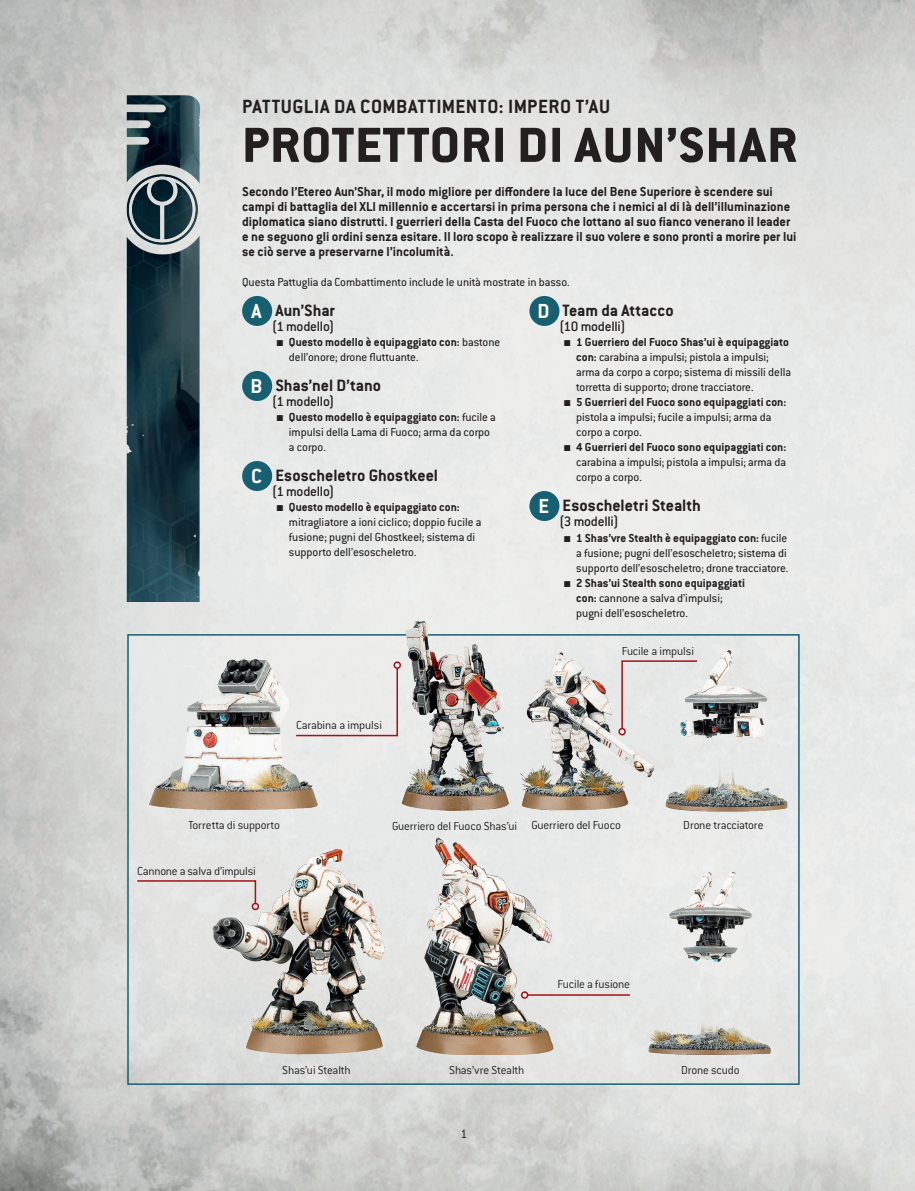
<style>
.page{position:relative;width:915px;height:1191px;background:#fff}
.page>*{position:absolute;margin:0;border:0;box-sizing:border-box;transform-origin:0 0}
.t1{font:800 54px "Conduit ITC Std";letter-spacing:.02em;color:#231f20}
.t2{font:700 21px "Conduit ITC Std";letter-spacing:.025em;color:#231f20}
.t3{font:700 18px "Conduit ITC Std";color:#231f20}
.t4{font:500 15px "Conduit ITC Std";letter-spacing:-.015em;color:#231f20}
.t5{font:700 14.25px/15px "Conduit ITC Std";color:#231f20}
.t6{font:300 13.5px "Conduit ITC Std";color:#231f20}
.t7{font:12.75px/15px "Conduit ITC Std";color:#231f20}
.t8{font:300 12.75px "Conduit ITC Std";letter-spacing:-.015em;color:#231f20}
.s1{font-size:22.35px;color:#fff}
.s2{font-family:"Arial"}
.s3{font-weight:700}
</style>
<div class="page">
<img style="left:0;top:0;width:914px;height:1191px">
<img style="left:102px;top:91px;width:123px;height:510px">
<img style="left:130px;top:637px;width:666px;height:444px">
<img style="left:520px;top:640px;width:110px;height:170px">
<img style="left:391px;top:608px;width:129px;height:202px">
<img style="left:202px;top:841px;width:197px;height:213px">
<img style="left:402px;top:838px;width:164px;height:216px">
<img style="left:146px;top:651px;width:175px;height:159px">
<img style="left:630px;top:614px;width:182px;height:200px">
<img style="left:634px;top:859px;width:145px;height:195px">
<div style="left:242px;top:296px;width:30px;height:30px;background:#186071;border-radius:50%"></div>
<div style="left:242px;top:371px;width:30px;height:30px;background:#186071;border-radius:50%"></div>
<div style="left:242px;top:461px;width:30px;height:30px;background:#186071;border-radius:50%"></div>
<div style="left:529px;top:296px;width:30px;height:30px;background:#186071;border-radius:50%"></div>
<div style="left:529px;top:491px;width:30px;height:30px;background:#186071;border-radius:50%"></div>
<svg style="left:136px;top:879px;width:121px;height:26px"></svg>
<div style="left:251px;top:902px;width:8px;height:8px;border:2px solid #a21217;border-radius:50%"></div>
<hr style="left:527px;top:994px;width:102px;height:1px;background:#a21217">
<div style="left:520px;top:991px;width:8px;height:7px;border:2px solid #a21217;border-radius:50%"></div>
<div style="left:294px;top:666px;width:104px;height:71px;background:#ececeb"></div>
<div style="left:393px;top:661px;width:8px;height:8px;border:2px solid #a21217;border-radius:50%"></div>
<svg style="left:620px;top:659px;width:78px;height:71px"></svg>
<div style="left:618px;top:728px;width:7px;height:7px;border:2px solid #a21217;border-radius:50%"></div>
<h2 class="t2" style="left:242px;top:94px;width:369px">PATTUGLIA DA COMBATTIMENTO: IMPERO T’AU</h2>
<h1 class="t1" style="left:242px;top:112px;width:556px">PROTETTORI DI AUN’SHAR</h1>
<p class="t5" style="left:242px;top:184px;width:555px">Secondo l’Etereo Aun’Shar, il modo migliore per diffondere la luce del Bene Superiore è scendere sui campi di battaglia del XLI millennio e accertarsi in prima persona che i nemici al di là dell’illuminazione diplomatica siano distrutti. I guerrieri della Casta del Fuoco che lottano al suo fianco venerano il leader e ne seguono gli ordini senza esitare. Il loro scopo è realizzare il suo volere e sono pronti a morire per lui se ciò serve a preservarne l’incolumità.</p>
<p class="t7" style="left:242px;top:274px;width:329px">Questa Pattuglia da Combattimento include le unità mostrate in basso.</p>
<h3 class="t3" style="left:251px;top:300px;width:85px"><span class="s1">A</span> Aun’Shar</h3>
<p class="t4" style="left:272px;top:318px;width:64px">(1 modello)</p>
<p class="t7" style="left:289px;top:334px;width:213px;text-indent:-13px"><span class="s2">■</span> <span class="s3">Questo modello è equipaggiato con:</span> bastone dell’onore; drone fluttuante.</p>
<h3 class="t3" style="left:250px;top:375px;width:132px"><span class="s1">B</span> Shas’nel D’tano</h3>
<p class="t4" style="left:272px;top:393px;width:64px">(1 modello)</p>
<p class="t7" style="left:289px;top:409px;width:208px;text-indent:-13px"><span class="s2">■</span> <span class="s3">Questo modello è equipaggiato con:</span> fucile a impulsi della Lama di Fuoco; arma da corpo a corpo.</p>
<h3 class="t3" style="left:251px;top:465px;width:188px"><span class="s1">C</span> Esoscheletro Ghostkeel</h3>
<p class="t4" style="left:272px;top:483px;width:64px">(1 modello)</p>
<p class="t7" style="left:289px;top:499px;width:194px;text-indent:-13px"><span class="s2">■</span> <span class="s3">Questo modello è equipaggiato con: </span>mitragliatore a ioni ciclico; doppio fucile a fusione; pugni del Ghostkeel; sistema di supporto dell’esoscheletro.</p>
<h3 class="t3" style="left:537px;top:300px;width:137px"><span class="s1">D</span> Team da Attacco</h3>
<p class="t4" style="left:559px;top:318px;width:68px">(10 modelli)</p>
<p class="t7" style="left:576px;top:334px;width:216px;text-indent:-13px"><span class="s2">■</span> <span class="s3">1 Guerriero del Fuoco Shas’ui è equipaggiato con:</span> carabina a impulsi; pistola a impulsi; arma da corpo a corpo; sistema di missili della torretta di supporto; drone tracciatore.</p>
<p class="t7" style="left:576px;top:394px;width:211px;text-indent:-13px"><span class="s2">■</span> <span class="s3">5 Guerrieri del Fuoco sono equipaggiati con: </span>pistola a impulsi; fucile a impulsi; arma da corpo a corpo.</p>
<p class="t7" style="left:576px;top:439px;width:211px;text-align:justify;text-indent:-13px"><span class="s2">■</span> <span class="s3">4 Guerrieri del Fuoco sono equipaggiati con: </span>carabina a impulsi; pistola a impulsi; arma da corpo a corpo.</p>
<h3 class="t3" style="left:538px;top:495px;width:164px"><span class="s1">E</span> Esoscheletri Stealth</h3>
<p class="t4" style="left:559px;top:513px;width:61px">(3 modelli)</p>
<p class="t7" style="left:576px;top:529px;width:213px;text-align:justify;text-indent:-13px"><span class="s2">■</span> <span class="s3">1 Shas’vre Stealth è equipaggiato con:</span> fucile a fusione; pugni dell’esoscheletro; sistema di supporto dell’esoscheletro; drone tracciatore.</p>
<p class="t7" style="left:576px;top:574px;width:170px;text-indent:-13px"><span class="s2">■</span> <span class="s3">2 Shas’ui Stealth sono equipaggiati con:</span> cannone a salva d’impulsi; pugni dell’esoscheletro.</p>
<p class="t8" style="left:296px;top:717px;width:87px">Carabina a impulsi</p>
<p class="t8" style="left:621px;top:643px;width:74px">Fucile a impulsi</p>
<p class="t8" style="left:188px;top:817px;width:93px">Torretta di supporto</p>
<p class="t8" style="left:137px;top:863px;width:120px">Cannone a salva d’impulsi</p>
<p class="t8" style="left:392px;top:818px;width:230px">Guerriero del Fuoco Shas’ui Guerriero del Fuoco</p>
<p class="t8" style="left:683px;top:817px;width:82px">Drone tracciatore</p>
<p class="t8" style="left:557px;top:976px;width:74px">Fucile a fusione</p>
<p class="t8" style="left:282px;top:1062px;width:70px">Shas’ui Stealth</p>
<p class="t8" style="left:449px;top:1062px;width:77px">Shas’vre Stealth</p>
<p class="t6" style="left:460px;top:1126px;width:8px">1</p>
<p class="t8" style="left:680px;top:1062px;width:60px">Drone scudo</p>
</div>
